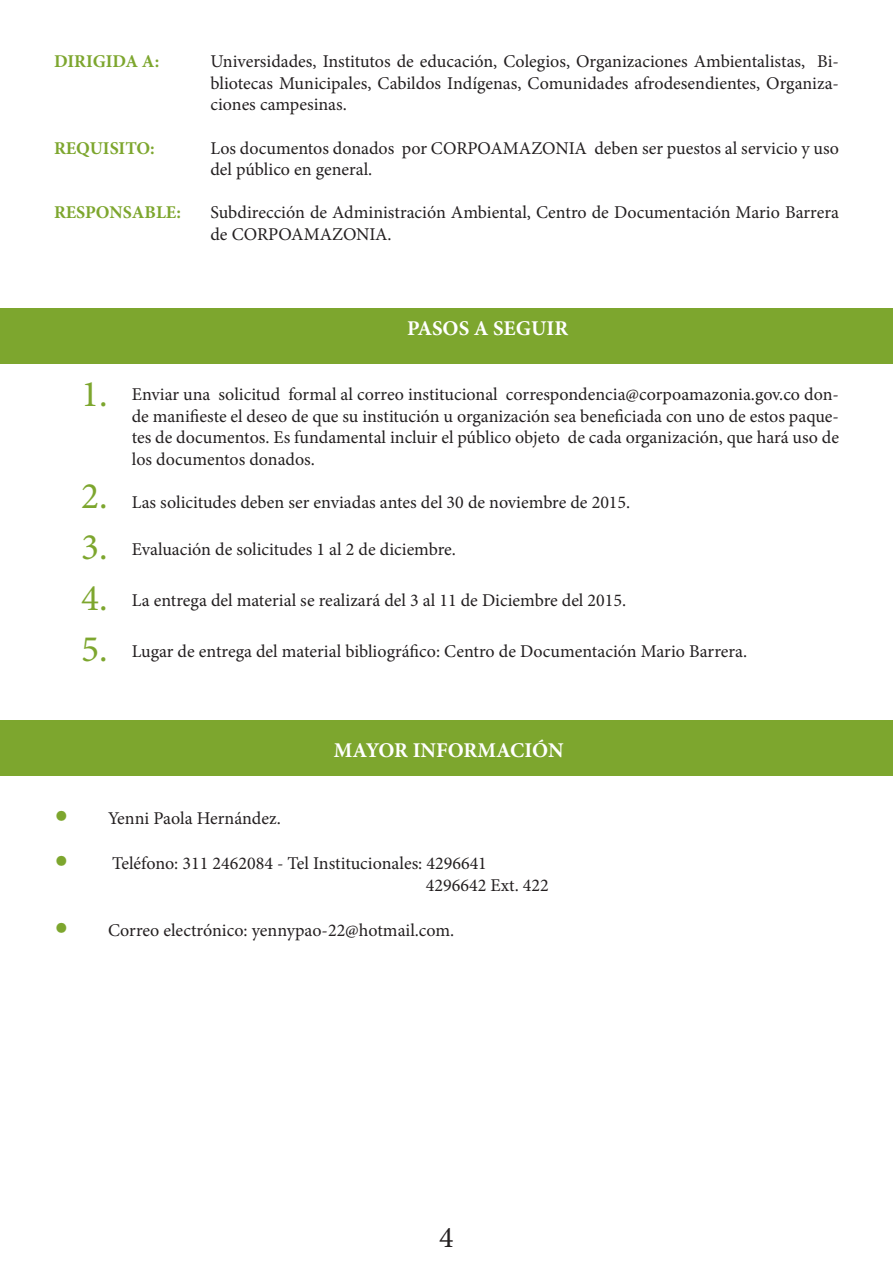
<style>
.page{position:relative;width:893px;height:1263px;background:#fff}
.page>*{position:absolute;margin:0;border:0;box-sizing:border-box;transform-origin:0 0}
.t1{font:37.5px "Minion Pro";color:#7da62e}
.t2{font:30px "Minion Pro";color:#231f20}
.t3{font:700 21px "Minion Pro";color:#fff}
.t4{font:18px/21.6px "Minion Pro";color:#231f20;text-align:justify}
.t5{font:700 18px "Minion Pro";color:#7da62e}
.s1{font-size:37.5px;color:#7da62e}
</style>
<div class="page">
<div style="left:0;top:308px;width:893px;height:56px;background:#7da62e"></div>
<div style="left:0;top:721px;width:893px;height:55px;background:#7da62e"></div>
<p class="t5" style="left:54px;top:49px;width:107px">DIRIGIDA A:</p>
<p class="t5" style="left:54px;top:135px;width:102px">REQUISITO:</p>
<p class="t5" style="left:54px;top:200px;width:128px">RESPONSABLE:</p>
<p class="t4" style="left:210px;top:51px;width:630px">Universidades, Institutos de educación, Colegios, Organizaciones Ambientalistas, Bi&shy;bliotecas Municipales, Cabildos Indígenas, Comunidades afrodesendientes, Organiza&shy;ciones campesinas.</p>
<p class="t4" style="left:210px;top:137px;width:630px">Los documentos donados por CORPOAMAZONIA deben ser puestos al servicio y uso del público en general.</p>
<p class="t4" style="left:210px;top:202px;width:630px">Subdirección de Administración Ambiental, Centro de Documentación Mario Barrera de CORPOAMAZONIA.</p>
<p class="t3" style="left:407px;top:314px;width:162px">PASOS A SEGUIR</p>
<p class="t1" style="left:81px;top:369px;width:28px">1.</p>
<p class="t1" style="left:81px;top:471px;width:28px">2.</p>
<p class="t1" style="left:81px;top:522px;width:28px">3.</p>
<p class="t1" style="left:81px;top:573px;width:28px">4.</p>
<p class="t1" style="left:81px;top:624px;width:28px">5.</p>
<p class="t4" style="left:132px;top:384px;width:709px">Enviar una solicitud formal al correo institucional correspondencia@corpoamazonia.gov.co don&shy;de manifieste el deseo de que su institución u organización sea beneficiada con uno de estos paque&shy;tes de documentos. Es fundamental incluir el público objeto de cada organización, que hará uso de los documentos donados.</p>
<p class="t4" style="left:132px;top:492px;width:500px">Las solicitudes deben ser enviadas antes del 30 de noviembre de 2015.</p>
<p class="t4" style="left:132px;top:539px;width:326px">Evaluación de solicitudes 1 al 2 de diciembre.</p>
<p class="t4" style="left:132px;top:590px;width:496px">La entrega del material se realizará del 3 al 11 de Diciembre del 2015.</p>
<p class="t4" style="left:132px;top:641px;width:617px">Lugar de entrega del material bibliográfico: Centro de Documentación Mario Barrera.</p>
<p class="t3" style="left:334px;top:736px;width:231px">MAYOR INFORMACIÓN</p>
<p class="t4" style="left:54px;top:807px;width:228px"><span class="s1">•</span> Yenni Paola Hernández.</p>
<p class="t1" style="left:54px;top:832px;width:16px">•</p>
<p class="t4" style="left:112px;top:852px;width:376px">Teléfono: 311 2462084 - Tel Institucionales: 4296641</p>
<p class="t4" style="left:426px;top:874px;width:124px">4296642 Ext. 422</p>
<p class="t4" style="left:54px;top:919px;width:402px"><span class="s1">•</span> Correo electrónico: yennypao-22@hotmail.com.</p>
<h2 class="t2" style="left:439px;top:1217px;width:16px">4</h2>
</div>
